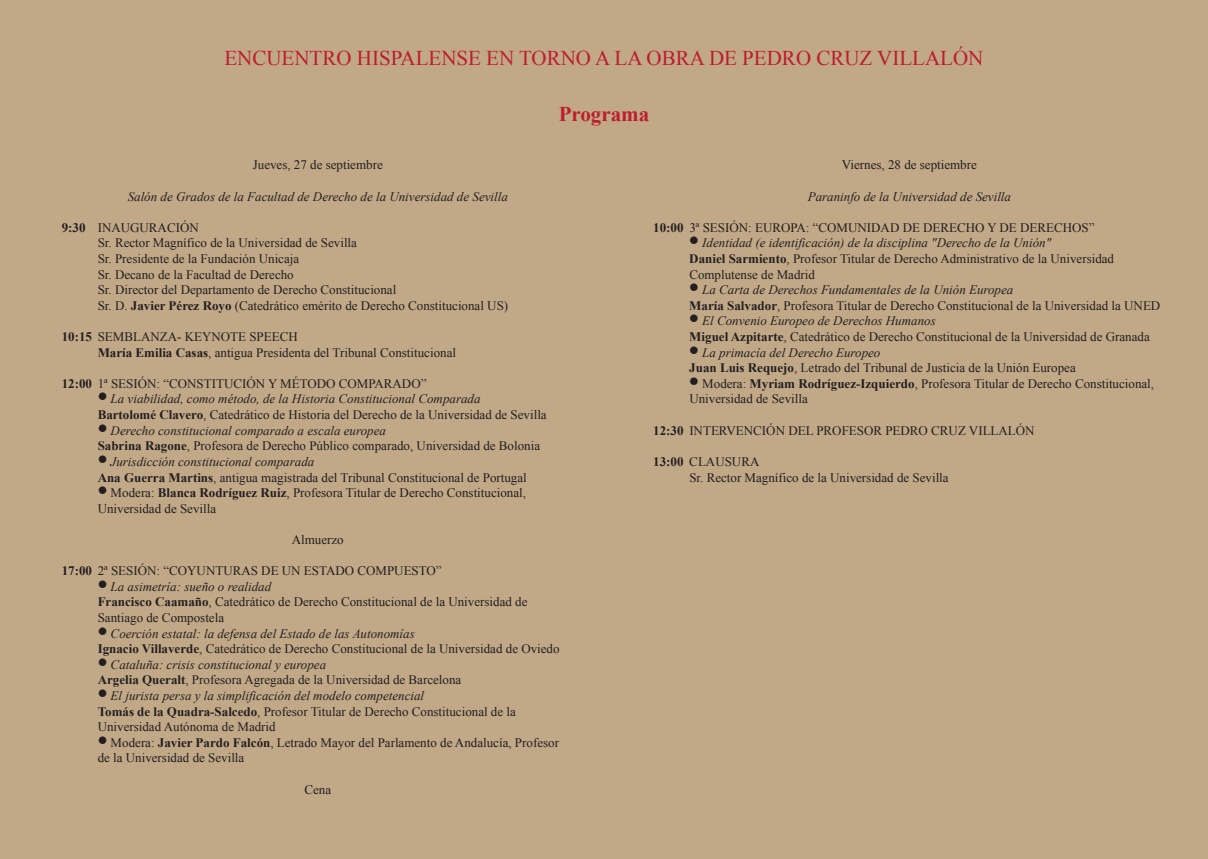
<style>
.page{position:relative;width:1208px;height:859px;background:#c1a887}
.page>*{position:absolute;margin:0;border:0;box-sizing:border-box;transform-origin:0 0}
.t1{font:21px "Times New Roman";color:#be1d2c}
.t2{font:700 21px "Times New Roman";color:#be1d2c}
.t3{font:13px/15.6px "Times New Roman";color:#231f20}
.t4{font:italic 13px/15.6px "Times New Roman";color:#231f20}
.s1{font-weight:700}
.s2{font-weight:700;font-style:normal}
.s3{font-style:normal}
.s4{font-style:italic}
</style>
<div class="page">
<h1 class="t1" style="left:224px;top:43px;width:760px">ENCUENTRO HISPALENSE EN TORNO A LA OBRA DE PEDRO CRUZ VILLALÓN</h1>
<h1 class="t2" style="left:558px;top:99px;width:92px">Programa</h1>
<p class="t3" style="left:253px;top:157px;width:131px">Jueves, 27 de septiembre</p>
<p class="t4" style="left:128px;top:188px;width:382px">Salón de Grados de la Facultad de Derecho de la Universidad de Sevilla</p>
<p class="t3" style="left:98px;top:219px;width:412px;text-indent:-36px"><span class="s1">9:30</span> INAUGURACIÓN<br>Sr. Rector Magnífico de la Universidad de Sevilla<br>Sr. Presidente de la Fundación Unicaja<br>Sr. Decano de la Facultad de Derecho<br>Sr. Director del Departamento de Derecho Constitucional<br>Sr. D. <span class="s1">Javier Pérez Royo</span> (Catedrático emérito de Derecho Constitucional US)</p>
<p class="t3" style="left:98px;top:328px;width:360px;text-indent:-36px"><span class="s1">10:15</span> SEMBLANZA- KEYNOTE SPEECH<br><span class="s1">María Emilia Casas</span>, antigua Presidenta del Tribunal Constitucional</p>
<p class="t3" style="left:62px;top:375px;width:366px"><span class="s1">12:00</span> 1ª SESIÓN: “CONSTITUCIÓN Y MÉTODO COMPARADO”</p>
<p class="t4" style="left:98px;top:391px;width:450px">● La viabilidad, como método, de la Historia Constitucional Comparada<br><span class="s2">Bartolomé Clavero</span><span class="s3">, Catedrático de Historia del Derecho de la Universidad de Sevilla</span></p>
<p class="t3" style="left:98px;top:422px;width:444px">● <span class="s4">Derecho constitucional comparado a escala europea<br></span><span class="s1">Sabrina Ragone</span>, Profesora de Derecho Público comparado, Universidad de Bolonia</p>
<p class="t3" style="left:98px;top:453px;width:430px">● <span class="s4">Jurisdicción constitucional comparada<br></span><span class="s1">Ana Guerra Martins</span>, antigua magistrada del Tribunal Constitucional de Portugal</p>
<p class="t3" style="left:98px;top:484px;width:430px">● Modera: <span class="s1">Blanca Rodríguez Ruiz</span>, Profesora Titular de Derecho Constitucional,<br>Universidad de Sevilla</p>
<p class="t3" style="left:292px;top:531px;width:53px">Almuerzo</p>
<p class="t3" style="left:62px;top:562px;width:381px"><span class="s1">17:00</span> 2ª SESIÓN: “COYUNTURAS DE UN ESTADO COMPUESTO”</p>
<p class="t3" style="left:98px;top:578px;width:431px">● <span class="s4">La asimetría: sueño o realidad<br></span><span class="s1">Francisco Caamaño</span>, Catedrático de Derecho Constitucional de la Universidad de<br>Santiago de Compostela</p>
<p class="t3" style="left:98px;top:625px;width:463px">● <span class="s4">Coerción estatal: la defensa del Estado de las Autonomías<br></span><span class="s1">Ignacio Villaverde</span>, Catedrático de Derecho Constitucional de la Universidad de Oviedo</p>
<p class="t3" style="left:98px;top:656px;width:365px">● <span class="s4">Cataluña: crisis constitucional y europea<br></span><span class="s1">Argelia Queralt</span>, Profesora Agregada de la Universidad de Barcelona</p>
<p class="t3" style="left:98px;top:687px;width:420px">● <span class="s4">El jurista persa y la simplificación del modelo competencial<br></span><span class="s1">Tomás de la Quadra-Salcedo</span>, Profesor Titular de Derecho Constitucional de la<br>Universidad Autónoma de Madrid</p>
<p class="t3" style="left:98px;top:734px;width:463px">● Modera: <span class="s1">Javier Pardo Falcón</span>, Letrado Mayor del Parlamento de Andalucía, Profesor de la Universidad de Sevilla</p>
<p class="t3" style="left:304px;top:781px;width:28px">Cena</p>
<p class="t3" style="left:842px;top:157px;width:136px">Viernes, 28 de septiembre</p>
<p class="t4" style="left:807px;top:188px;width:205px">Paraninfo de la Universidad de Sevilla</p>
<p class="t3" style="left:653px;top:219px;width:443px"><span class="s1">10:00</span> 3ª SESIÓN: EUROPA: “COMUNIDAD DE DERECHO Y DE DERECHOS”</p>
<p class="t3" style="left:689px;top:235px;width:426px">● <span class="s4">Identidad (e identificación) de la disciplina "Derecho de la Unión"<br></span><span class="s1">Daniel Sarmiento</span>, Profesor Titular de Derecho Administrativo de la Universidad<br>Complutense de Madrid</p>
<p class="t3" style="left:689px;top:282px;width:472px">● <span class="s4">La Carta de Derechos Fundamentales de la Unión Europea<br></span><span class="s1">María Salvador</span>, Profesora Titular de Derecho Constitucional de la Universidad la UNED</p>
<p class="t3" style="left:689px;top:313px;width:462px">● <span class="s4">El Convenio Europeo de Derechos Humanos<br></span><span class="s1">Miguel Azpitarte</span>, Catedrático de Derecho Constitucional de la Universidad de Granada</p>
<p class="t3" style="left:689px;top:344px;width:388px">● <span class="s4">La primacía del Derecho Europeo<br></span><span class="s1">Juan Luis Requejo</span>, Letrado del Tribunal de Justicia de la Unión Europea</p>
<p class="t3" style="left:689px;top:375px;width:466px">● Modera: <span class="s1">Myriam Rodríguez-Izquierdo</span>, Profesora Titular de Derecho Constitucional,<br>Universidad de Sevilla</p>
<p class="t3" style="left:653px;top:422px;width:383px"><span class="s1">12:30</span> INTERVENCIÓN DEL PROFESOR PEDRO CRUZ VILLALÓN</p>
<p class="t3" style="left:689px;top:453px;width:261px;text-indent:-36px"><span class="s1">13:00</span> CLAUSURA<br>Sr. Rector Magnífico de la Universidad de Sevilla</p>
</div>
